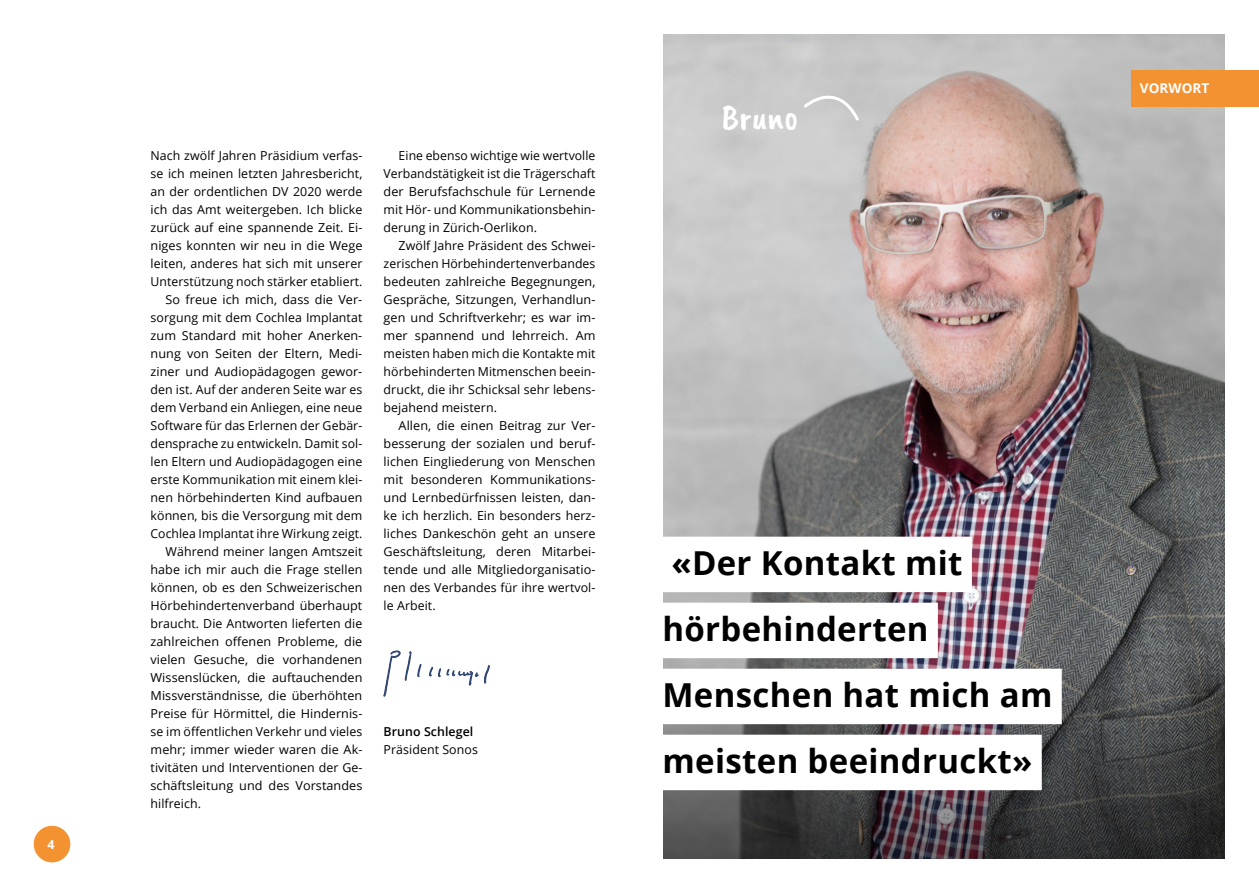
<style>
.page{position:relative;width:1259px;height:893px;background:#fff}
.page>*{position:absolute;margin:0;border:0;box-sizing:border-box;transform-origin:0 0}
.t1{font:36px "Caveat Brush";letter-spacing:.01em;color:#fff}
.t2{font:700 33px/66px "Open Sans";letter-spacing:.01em;color:#000}
.t3{font:700 13.5px "Open Sans";letter-spacing:.005em;color:#fff}
.t4{font:12.3px/18px "Open Sans";letter-spacing:.005em;color:#000;text-align:justify}
.t5{font:600 12.3px "Open Sans";letter-spacing:.005em;color:#000}
.t6{font:700 12.3px "Open Sans";color:#fff}
</style>
<div class="page">
<div style="left:34px;top:826px;width:36px;height:36px;background:#f39231;border-radius:50%"></div>
<div style="left:34px;top:826px;width:36px;height:36px;border:1px solid #f39231;border-radius:50%"></div>
<img style="left:663px;top:34px;width:562px;height:390px">
<img style="left:663px;top:424px;width:562px;height:435px">
<div style="left:662px;top:537px;width:310px;height:55px;background:#fff"></div>
<div style="left:662px;top:603px;width:276px;height:55px;background:#fff"></div>
<div style="left:662px;top:669px;width:399px;height:55px;background:#fff"></div>
<div style="left:662px;top:735px;width:379px;height:55px;background:#fff"></div>
<svg style="left:802px;top:79px;width:59px;height:44px;background:#ccc"></svg>
<svg style="left:383px;top:650px;width:28px;height:47px"></svg>
<svg style="left:417px;top:664px;width:4px;height:14px"></svg>
<svg style="left:429px;top:665px;width:61px;height:20px"></svg>
<div style="left:1131px;top:70px;width:128px;height:36px;background:#f39231"></div>
<p class="t6" style="left:48px;top:836px;width:9px">4</p>
<p class="t4" style="left:151px;top:146px;width:213px">Nach zwölf Jahren Präsidium verfas-</p>
<p class="t4" style="left:151px;top:164px;width:213px">se ich meinen letzten Jahresbericht,</p>
<p class="t4" style="left:151px;top:182px;width:213px">an der ordentlichen DV 2020 werde</p>
<p class="t4" style="left:151px;top:200px;width:213px">ich das Amt weitergeben. Ich blicke</p>
<p class="t4" style="left:151px;top:218px;width:213px">zurück auf eine spannende Zeit. Ei-</p>
<p class="t4" style="left:151px;top:236px;width:213px">niges konnten wir neu in die Wege</p>
<p class="t4" style="left:151px;top:254px;width:213px">leiten, anderes hat sich mit unserer</p>
<p class="t4" style="left:151px;top:272px;width:213px">Unterstützung noch stärker etabliert.</p>
<p class="t4" style="left:166px;top:290px;width:198px">So freue ich mich, dass die Ver-</p>
<p class="t4" style="left:151px;top:308px;width:213px">sorgung mit dem Cochlea Implantat</p>
<p class="t4" style="left:151px;top:326px;width:213px">zum Standard mit hoher Anerken-</p>
<p class="t4" style="left:151px;top:344px;width:213px">nung von Seiten der Eltern, Medi-</p>
<p class="t4" style="left:151px;top:362px;width:213px">ziner und Audiopädagogen gewor-</p>
<p class="t4" style="left:151px;top:380px;width:213px">den ist. Auf der anderen Seite war es</p>
<p class="t4" style="left:151px;top:398px;width:213px">dem Verband ein Anliegen, eine neue</p>
<p class="t4" style="left:151px;top:416px;width:213px">Software für das Erlernen der Gebär-</p>
<p class="t4" style="left:151px;top:434px;width:213px">densprache zu entwickeln. Damit sol-</p>
<p class="t4" style="left:151px;top:452px;width:213px">len Eltern und Audiopädagogen eine</p>
<p class="t4" style="left:151px;top:470px;width:213px">erste Kommunikation mit einem klei-</p>
<p class="t4" style="left:151px;top:488px;width:213px">nen hörbehinderten Kind aufbauen</p>
<p class="t4" style="left:151px;top:506px;width:213px">können, bis die Versorgung mit dem</p>
<p class="t4" style="left:151px;top:524px;width:213px">Cochlea Implantat ihre Wirkung zeigt.</p>
<p class="t4" style="left:166px;top:542px;width:198px">Während meiner langen Amtszeit</p>
<p class="t4" style="left:151px;top:560px;width:213px">habe ich mir auch die Frage stellen</p>
<p class="t4" style="left:151px;top:578px;width:213px">können, ob es den Schweizerischen</p>
<p class="t4" style="left:151px;top:596px;width:213px">Hörbehindertenverband überhaupt</p>
<p class="t4" style="left:151px;top:614px;width:213px">braucht. Die Antworten lieferten die</p>
<p class="t4" style="left:151px;top:632px;width:213px">zahlreichen offenen Probleme, die</p>
<p class="t4" style="left:151px;top:650px;width:213px">vielen Gesuche, die vorhandenen</p>
<p class="t4" style="left:151px;top:668px;width:213px">Wissenslücken, die auftauchenden</p>
<p class="t4" style="left:151px;top:686px;width:213px">Missverständnisse, die überhöhten</p>
<p class="t4" style="left:151px;top:704px;width:213px">Preise für Hörmittel, die Hindernis-</p>
<p class="t4" style="left:151px;top:722px;width:213px">se im öffentlichen Verkehr und vieles</p>
<p class="t4" style="left:151px;top:740px;width:213px">mehr; immer wieder waren die Ak-</p>
<p class="t4" style="left:151px;top:758px;width:213px">tivitäten und Interventionen der Ge-</p>
<p class="t4" style="left:151px;top:776px;width:213px">schäftsleitung und des Vorstandes</p>
<p class="t4" style="left:151px;top:794px;width:52px">hilfreich.</p>
<p class="t4" style="left:384px;top:146px;width:213px;text-indent:15px">Eine ebenso wichtige wie wertvolle Verbandstätigkeit ist die Trägerschaft der Berufsfachschule für Lernende mit Hör- und Kommunikationsbehin&shy;derung in Zürich-Oerlikon.</p>
<p class="t4" style="left:384px;top:236px;width:213px;text-indent:15px">Zwölf Jahre Präsident des Schwei&shy;zerischen Hörbehindertenverbandes bedeuten zahlreiche Begegnungen, Gespräche, Sitzungen, Verhandlun&shy;gen und Schriftverkehr; es war im&shy;mer spannend und lehrreich. Am meisten haben mich die Kontakte mit hörbehinderten Mitmenschen beein&shy;druckt, die ihr Schicksal sehr lebens&shy;bejahend meistern.</p>
<p class="t4" style="left:384px;top:416px;width:213px;text-indent:15px">Allen, die einen Beitrag zur Ver&shy;besserung der sozialen und beruf&shy;lichen Eingliederung von Menschen mit besonderen Kommunikations&shy;und Lernbedürfnissen leisten, dan&shy;ke ich herzlich. Ein besonders herz&shy;liches Dankeschön geht an unsere Geschäftsleitung, deren Mitarbei&shy;tende und alle Mitgliedorganisatio&shy;nen des Verbandes für ihre wertvol&shy;le Arbeit.</p>
<p class="t5" style="left:384px;top:723px;width:91px">Bruno Schlegel</p>
<p class="t4" style="left:384px;top:740px;width:96px">Präsident Sonos</p>
<h1 class="t1" style="left:721px;top:96px;width:78px">Bruno</h1>
<h2 class="t2" style="left:662px;top:529px;width:391px">«Der Kontakt mit hörbehinderten<br>Menschen hat mich am meisten beeindruckt»</h2>
<p class="t3" style="left:1140px;top:79px;width:71px">VORWORT</p>
</div>
